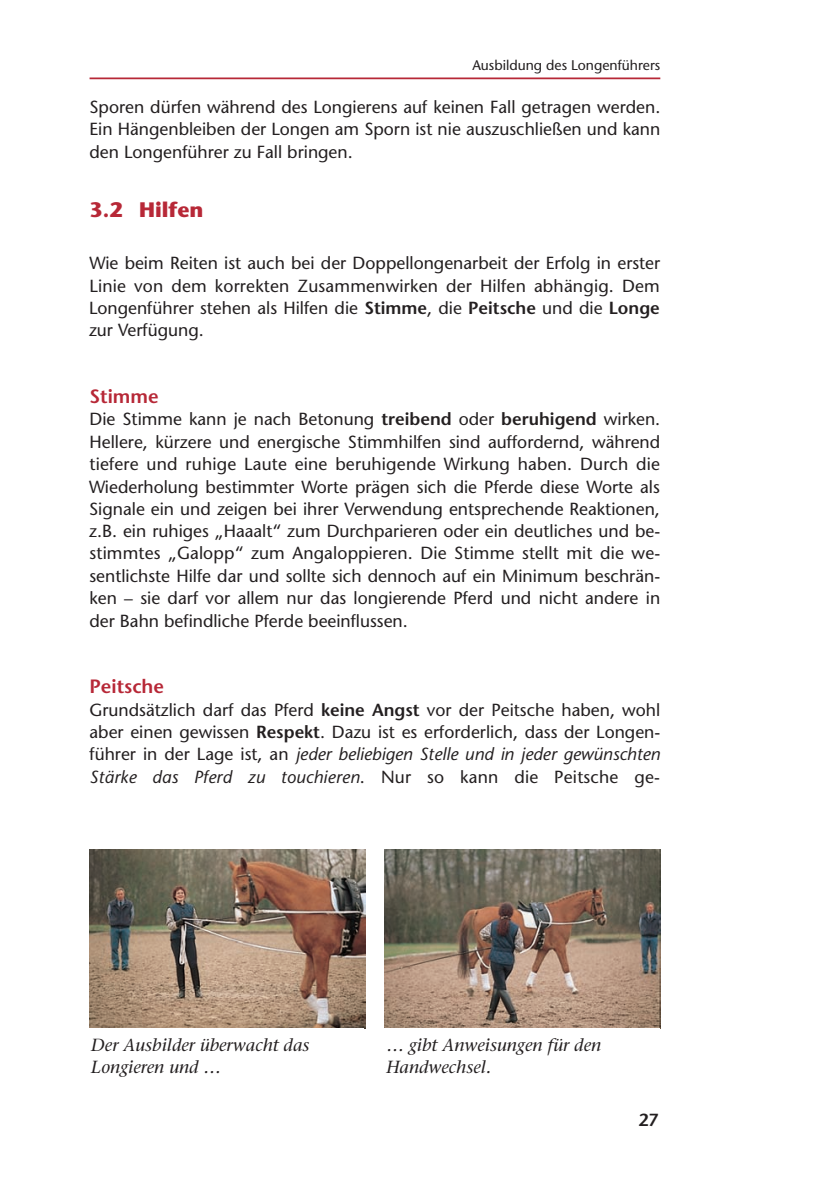
<style>
.page{position:relative;width:833px;height:1190px;background:#fff}
.page>*{position:absolute;margin:0;border:0;box-sizing:border-box;transform-origin:0 0}
.t1{font:700 21px "Stone Sans";color:#b72837}
.t2{font:600 19.25px "Stone Sans";color:#b72837}
.t3{font:17.5px/22.4px "Stone Sans";color:#231f20;text-align:justify}
.t4{font:italic 17.5px/22.4px "Stone Serif";color:#231f20}
.t5{font:600 17.5px "Stone Sans";color:#231f20}
.t6{font:14px "Stone Sans";color:#231f20}
.s1{font-weight:600}
.s2{font-style:italic}
</style>
<div class="page">
<hr style="left:90px;top:77px;width:570px;height:2px;background:#b72837">
<img style="left:90px;top:849px;width:275px;height:179px">
<img style="left:384px;top:849px;width:276px;height:179px">
<p class="t6" style="left:472px;top:60px;width:189px">Ausbildung des Longenführers</p>
<p class="t3" style="left:90px;top:97px;width:572px">Sporen dürfen während des Longierens auf keinen Fall getragen werden.<br>Ein Hängenbleiben der Longen am Sporn ist nie auszuschließen und kann den Longenführer zu Fall bringen.</p>
<p class="t1" style="left:90px;top:202px;width:115px">3.2 Hilfen</p>
<p class="t3" style="left:89px;top:254px;width:572px">Wie beim Reiten ist auch bei der Doppellongenarbeit der Erfolg in ers ter Linie von dem korrekten Zusammenwirken der Hilfen abhängig. Dem Longenführer stehen als Hilfen die <span class="s1">Stimme</span>, die <span class="s1">Peitsche</span> und die <span class="s1">Longe </span>zur Verfügung.</p>
<p class="t2" style="left:90px;top:389px;width:71px">Stimme</p>
<p class="t3" style="left:89px;top:410px;width:572px">Die Stimme kann je nach Betonung <span class="s1">treibend</span> oder <span class="s1">beruhigend</span> wirken.<br>Hellere, kürzere und energische Stimmhilfen sind auffordernd, während tiefere und ruhige Laute eine beruhigende Wirkung haben. Durch die Wiederholung bestimmter Worte prägen sich die Pferde diese Worte als Signale ein und zeigen bei ihrer Verwendung entsprechende Reaktionen, z.B. ein ruhiges „Haaalt“ zum Durchparieren oder ein deutliches und be&shy;stimmtes „Galopp“ zum Angaloppieren. Die Stimme stellt mit die we&shy;sentlichste Hilfe dar und sollte sich dennoch auf ein Minimum beschrän&shy;ken – sie darf vor allem nur das longierende Pferd und nicht andere in der Bahn befindliche Pferde beein flussen.</p>
<p class="t2" style="left:90px;top:679px;width:76px">Peitsche</p>
<p class="t3" style="left:90px;top:700px;width:572px">Grundsätzlich darf das Pferd <span class="s1">keine Angst</span> vor der Peitsche haben, wohl aber einen gewissen <span class="s1">Respekt</span>. Dazu ist es erforderlich, dass der Longen&shy;führer in der Lage ist, an <span class="s2">jeder beliebigen Stelle und in jeder gewünschten Stärke das Pferd zu touchieren</span>. Nur so kann die Peitsche ge-</p>
<p class="t4" style="left:91px;top:1035px;width:220px">Der Ausbilder überwacht das<br>Longieren und …</p>
<p class="t4" style="left:386px;top:1035px;width:216px">… gibt Anweisungen für den<br>Handwechsel.</p>
<p class="t5" style="left:638px;top:1113px;width:22px">27</p>
</div>
